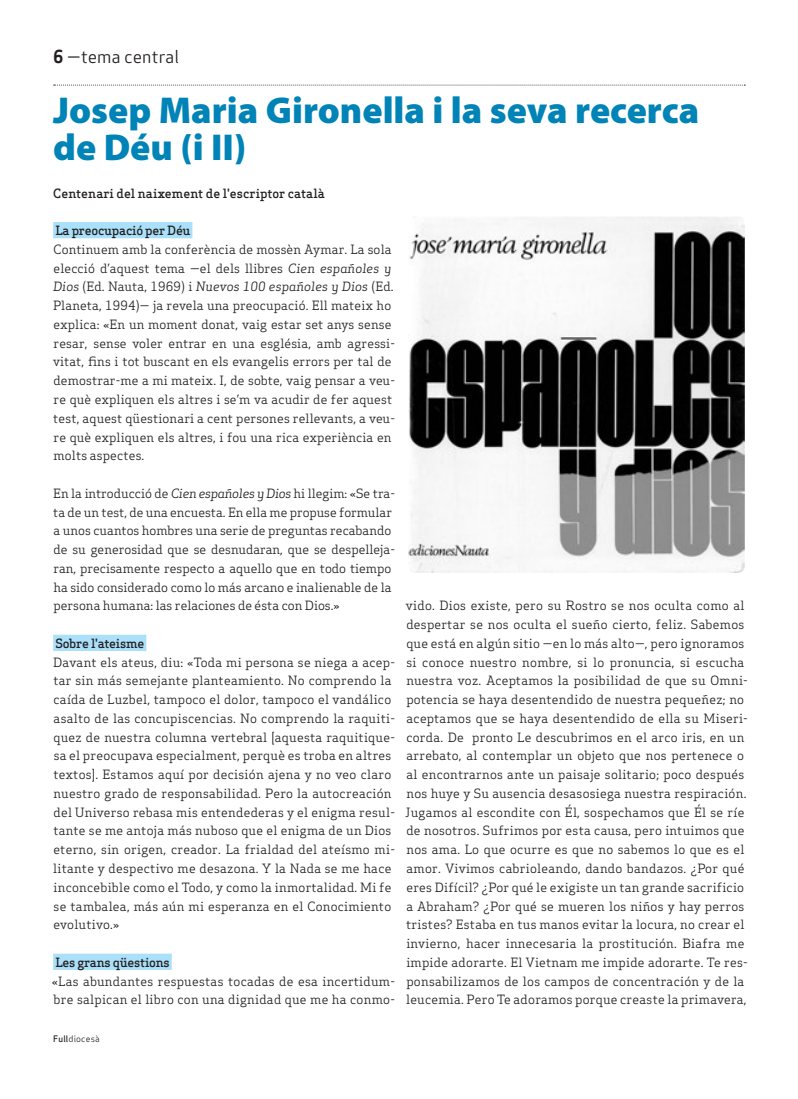
<style>
.page{position:relative;width:798px;height:1099px;background:#fff}
.page>*{position:absolute;margin:0;border:0;box-sizing:border-box;transform-origin:0 0}
.Titulars{font:900 37.5px/37.5px "Myriad Pro";color:#0083b6}
.Capçalera{font:17.5px "Apex Sans Book T";color:#231f20}
.Text_General{font:12.5px/18.8px "Apex Serif";letter-spacing:.02em;color:#231f20}
.Text_General-2{font:12.5px/18.8px "Apex Serif";color:#231f20}
.Text_General-3{font:500 12.5px "Apex Serif";letter-spacing:-.02em;color:#231f20}
.Autors{font:500 12.5px "Apex Serif";color:#231f20}
.Data_Peu{font:8.75px "Apex Sans Book T";letter-spacing:.02em;color:#231f20}
.s1{font-family:"Apex Sans Bold T"}
.s2{font-style:italic}
.s3{font-family:"Apex Sans Medium T"}
</style>
<div class="page">
<div style="left:53px;top:222px;width:139px;height:16px;background:#aae0f9"></div>
<div style="left:53px;top:634px;width:93px;height:17px;background:#aae0f9"></div>
<div style="left:53px;top:953px;width:119px;height:16px;background:#aae0f9"></div>
<img style="left:408px;top:217px;width:336px;height:356px">
<svg style="left:54px;top:85px;width:691px;height:1px"></svg>
<p class="Capçalera" style="left:53px;top:46px;width:127px"><span class="s1">6</span> —tema central</p>
<p class="Titulars" style="left:53px;top:90px;width:647px">Josep Maria Gironella i la seva recerca de Déu (i II)</p>
<p class="Autors" style="left:53px;top:185px;width:273px">Centenari del naixement de l'escriptor català</p>
<p class="Text_General-3" style="left:55px;top:223px;width:136px">La preocupació per Déu</p>
<p class="Text_General" style="left:53px;top:240px;width:343px">Continuem amb la conferència de mossèn Aymar. La sola elecció d’aquest tema —el dels llibres <span class="s2">Cien españoles y Dios</span> (Ed. Nauta, 1969) i <span class="s2">Nuevos 100 españoles y Dios</span> (Ed.<br>Planeta, 1994)— ja revela una preocupació. Ell mateix ho explica: «En un moment donat, vaig estar set anys sense resar, sense voler entrar en una església, amb agressi&shy;vitat, fins i tot buscant en els evangelis errors per tal de demostrar-me a mi mateix. I, de sobte, vaig pensar a veu&shy;re què expliquen els altres i se’m va acudir de fer aquest test, aquest qüestionari a cent persones rellevants, a veu&shy;re què expliquen els altres, i fou una rica experiència en molts aspectes.</p>
<p class="Text_General-2" style="left:53px;top:483px;width:343px">En la introducció de <span class="s2">Cien españoles y Dios</span> hi llegim: «Se tra&shy;ta de un test, de una encuesta. En ella me propuse formular a unos cuantos hombres una serie de preguntas recabando de su generosidad que se desnudaran, que se despelleja&shy;ran, precisamente respecto a aquello que en todo tiempo ha sido considerado como lo más arcano e inalienable de la persona humana: las relaciones de ésta con Dios.»</p>
<p class="Text_General-3" style="left:55px;top:635px;width:90px">Sobre l'ateisme</p>
<p class="Text_General" style="left:53px;top:652px;width:343px">Davant els ateus, diu: «Toda mi persona se niega a acep&shy;tar sin más semejante planteamiento. No comprendo la caída de Luzbel, tampoco el dolor, tampoco el vandálico asalto de las concupiscencias. No comprendo la raquiti&shy;quez de nuestra columna vertebral [aquesta raquitique&shy;sa el preocupava especialment, perquè es troba en altres textos]. Estamos aquí por decisión ajena y no veo claro nuestro grado de responsabilidad. Pero la autocreación del Universo rebasa mis entendederas y el enigma resul&shy;tante se me antoja más nuboso que el enigma de un Dios eterno, sin origen, creador. La frialdad del ateísmo mi&shy;litante y despectivo me desazona. Y la Nada se me hace inconcebible como el Todo, y como la inmortalidad. Mi fe se tambalea, más aún mi esperanza en el Conocimiento evolutivo.»</p>
<p class="Text_General-3" style="left:55px;top:954px;width:116px">Les grans qüestions</p>
<p class="Text_General" style="left:52px;top:971px;width:344px">«Las abundantes respuestas tocadas de esa incertidum&shy;bre salpican el libro con una dignidad que me ha conmo-</p>
<p class="Data_Peu" style="left:53px;top:1032px;width:48px"><span class="s3">Full</span>diocesà</p>
<p class="Text_General" style="left:405px;top:596px;width:344px">vido. Dios existe, pero su Rostro se nos oculta como al despertar se nos oculta el sueño cierto, feliz. Sabemos que está en algún sitio —en lo más alto—, pero ignoramos si conoce nuestro nombre, si lo pronuncia, si escucha nuestra voz. Aceptamos la posibilidad de que su Omni&shy;potencia se haya desentendido de nuestra pequeñez; no aceptamos que se haya desentendido de ella su Miseri&shy;corda. De pronto Le descubrimos en el arco iris, en un arrebato, al contemplar un objeto que nos pertenece o al encontrarnos ante un paisaje solitario; poco después nos huye y Su ausencia desasosiega nuestra respiración.<br>Jugamos al escondite con Él, sospechamos que Él se ríe de nosotros. Sufrimos por esta causa, pero intuimos que nos ama. Lo que ocurre es que no sabemos lo que es el amor. Vivimos cabrioleando, dando bandazos. ¿Por qué eres Difícil? ¿Por qué le exigiste un tan grande sacrificio a Abraham? ¿Por qué se mueren los niños y hay perros tristes? Estaba en tus manos evitar la locura, no crear el invierno, hacer innecesaria la prostitución. Biafra me impide adorarte. El Vietnam me impide adorarte. Te res&shy;ponsabilizamos de los campos de concentración y de la leucemia. Pero Te adoramos porque creaste la primavera,</p>
</div>
